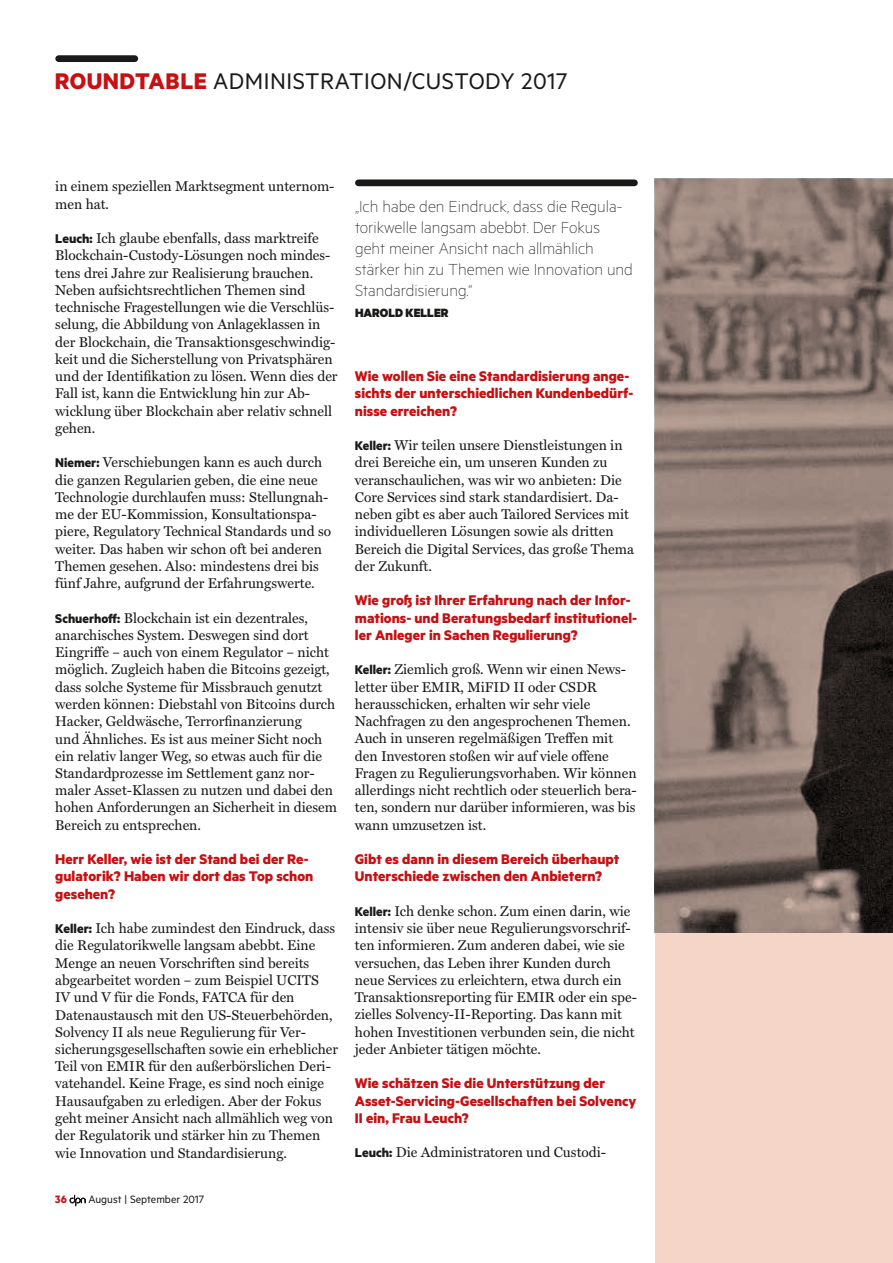
<style>
.page{position:relative;width:893px;height:1263px;background:#fff}
.page>*{position:absolute;margin:0;border:0;box-sizing:border-box;transform-origin:0 0}
.t1{font:25.5px "Metric";letter-spacing:.02em;color:#1a1a18}
.t2{font:700 25.5px "Metric";letter-spacing:.02em;color:#c71012}
.t3{font:100 18px/21px "Metric";color:#1a1a18}
.t4{font:700 15.75px/17.2px "Metric";color:#c71012}
.t5{font:14.25px/17.2px "Miller Text";color:#1a1a18}
.t6{font:900 13.5px "Metric";color:#1a1a18}
.t7{font:12px "Metric";color:#1a1a18}
.t8{font:700 12px "Metric";color:#c71012}
.s1{font-weight:400;color:#1a1a18}
.s2{font-family:"Metric";font-weight:700}
</style>
<div class="page">
<svg style="left:70px;top:1195px;width:16px;height:11px"></svg>
<div style="left:655px;top:179px;width:238px;height:1084px;background:#f5d5c7"></div>
<div style="left:59px;top:55px;width:76px;height:7px;background:#1a1a18"></div>
<div style="left:358px;top:179px;width:276px;height:7px;background:#1a1a18"></div>
<svg style="left:655px;top:179px;width:238px;height:754px;background:#7f6e67"></svg>
<h1 class="t2" style="left:55px;top:66px;width:173px">ROUNDTABLE <span class="s1">ADMI</span></h1>
<h1 class="t1" style="left:270px;top:67px;width:299px">NISTRATION/CUSTODY 2017</h1>
<p class="t5" style="left:55px;top:178px;width:281px">in einem speziellen Marktsegment unternom&shy;men hat.</p>
<p class="t5" style="left:55px;top:229px;width:284px"><span class="s2">Leuch:</span> Ich glaube ebenfalls, dass marktreife Blockchain-Custody-Lösungen noch mindes&shy;tens drei Jahre zur Realisierung brauchen.<br>Neben aufsichtsrechtlichen Themen sind technische Fragestellungen wie die Verschlüs&shy;selung, die Abbildung von Anlageklassen in der Blockchain, die Transaktionsgeschwindig&shy;keit und die Sicherstellung von Privatsphären und der Identifikation zu lösen. Wenn dies der Fall ist, kann die Entwicklung hin zur Ab&shy;wicklung über Blockchain aber relativ schnell gehen.</p>
<p class="t5" style="left:55px;top:454px;width:277px"><span class="s2">Niemer:</span> Verschiebungen kann es auch durch die ganzen Regularien geben, die eine neue Technologie durchlaufen muss: Stellungnah&shy;me der EU-Kommission, Konsultationspa&shy;piere, Regulatory Technical Standards und so weiter. Das haben wir schon oft bei anderen Themen gesehen. Also: mindestens drei bis fünf Jahre, aufgrund der Erfahrungswerte.</p>
<p class="t5" style="left:55px;top:609px;width:283px"><span class="s2">Schuerhoff:</span> Blockchain ist ein dezentrales, anarchisches System. Deswegen sind dort Eingriffe – auch von einem Regulator – nicht möglich. Zugleich haben die Bitcoins gezeigt, dass solche Systeme für Missbrauch genutzt werden können: Diebstahl von Bitcoins durch Hacker, Geldwäsche, Terrorfinanzierung<br>und Ähnliches. Es ist aus meiner Sicht noch ein relativ langer Weg, so etwas auch für die Standardprozesse im Settlement ganz nor&shy;maler Asset-Klassen zu nutzen und dabei den hohen Anforderungen an Sicherheit in diesem Bereich zu entsprechen.</p>
<p class="t4" style="left:55px;top:850px;width:260px">Herr Keller, wie ist der Stand bei der Re&shy;gulatorik? Haben wir dort das Top schon gesehen?</p>
<p class="t5" style="left:55px;top:919px;width:284px"><span class="s2">Keller:</span> Ich habe zumindest den Eindruck, dass die Regulatorikwelle langsam abebbt. Eine Menge an neuen Vorschriften sind bereits abgearbeitet worden – zum Beispiel UCITS<br>IV und V für die Fonds, FATCA für den Datenaustausch mit den US-Steuerbehörden, Solvency II als neue Regulierung für Ver&shy;sicherungsgesellschaften sowie ein erheblicher Teil von EMIR für den außerbörslichen Deri&shy;vatehandel. Keine Frage, es sind noch einige Hausaufgaben zu erledigen. Aber der Fokus geht meiner Ansicht nach allmählich weg von der Regulatorik und stärker hin zu Themen wie Innovation und Standardisierung.</p>
<p class="t8" style="left:55px;top:1192px;width:13px">36</p>
<p class="t7" style="left:88px;top:1192px;width:117px">AUGUST | SEPTEMBER 2017</p>
<p class="t3" style="left:355px;top:195px;width:279px">„Ich habe den Eindruck, dass die Regula&shy;torikwelle langsam abebbt. Der Fokus geht meiner Ansicht nach allmählich stärker hin zu Themen wie Innovation und Standardisierung.“</p>
<p class="t6" style="left:355px;top:304px;width:95px">HAROLD KELLER</p>
<p class="t4" style="left:355px;top:367px;width:280px">Wie wollen Sie eine Standardisierung ange&shy;sichts der unterschiedlichen Kundenbedürf&shy;nisse erreichen?</p>
<p class="t5" style="left:355px;top:436px;width:281px"><span class="s2">Keller:</span> Wir teilen unsere Dienstleistungen in drei Bereiche ein, um unseren Kunden zu veranschaulichen, was wir wo anbieten: Die Core Services sind stark standardisiert. Da&shy;neben gibt es aber auch Tailored Services mit individuelleren Lösungen sowie als dritten Bereich die Digital Services, das große Thema der Zukunft.</p>
<p class="t4" style="left:355px;top:591px;width:284px">Wie groß ist Ihrer Erfahrung nach der Infor&shy;mations- und Beratungsbedarf institutionel&shy;ler Anleger in Sachen Regulierung?</p>
<p class="t5" style="left:355px;top:661px;width:283px"><span class="s2">Keller:</span> Ziemlich groß. Wenn wir einen News&shy;letter über EMIR, MiFID II oder CSDR herausschicken, erhalten wir sehr viele Nachfragen zu den angesprochenen Themen.<br>Auch in unseren regelmäßigen Treffen mit den Investoren stoßen wir auf viele offene Fragen zu Regulierungsvorhaben. Wir können allerdings nicht rechtlich oder steuerlich bera&shy;ten, sondern nur darüber informieren, was bis wann umzusetzen ist.</p>
<p class="t4" style="left:355px;top:850px;width:266px">Gibt es dann in diesem Bereich überhaupt<br>Unterschiede zwischen den Anbietern?</p>
<p class="t5" style="left:355px;top:902px;width:284px"><span class="s2">Keller:</span> Ich denke schon. Zum einen darin, wie intensiv sie über neue Regulierungsvorschrif&shy;ten informieren. Zum anderen dabei, wie sie versuchen, das Leben ihrer Kunden durch neue Services zu erleichtern, etwa durch ein Transaktionsreporting für EMIR oder ein spe&shy;zielles Solvency-II-Reporting. Das kann mit hohen Investitionen verbunden sein, die nicht jeder Anbieter tätigen möchte.</p>
<p class="t4" style="left:355px;top:1074px;width:283px">Wie schätzen Sie die Unterstützung der<br>Asset-Servicing-Gesellschaften bei Solvency<br>II ein, Frau Leuch?</p>
<p class="t5" style="left:355px;top:1144px;width:253px"><span class="s2">Leuch:</span> Die Administratoren und Custodi-</p>
</div>
